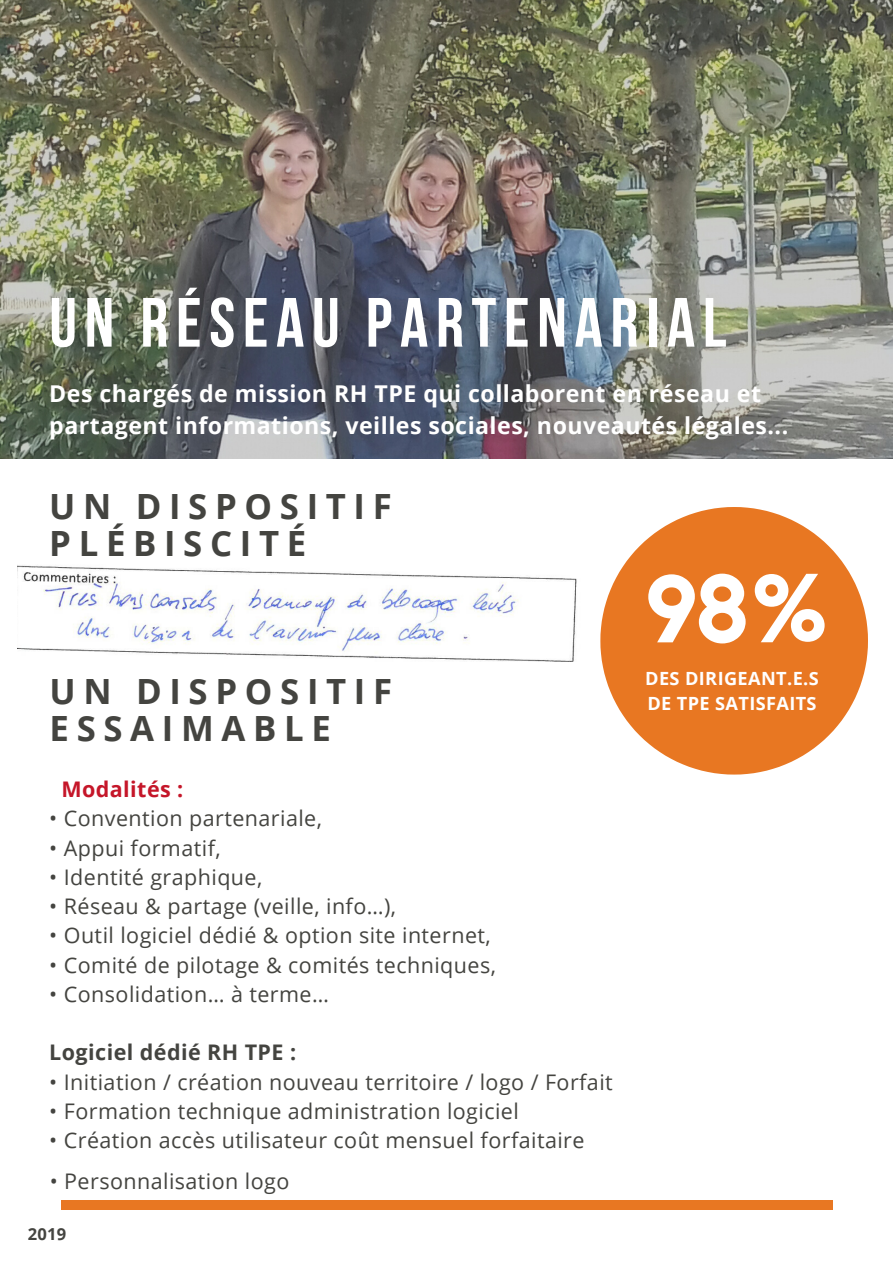
<style>
.page{position:relative;width:893px;height:1264px;background:#fff}
.page>*{position:absolute;margin:0;border:0;box-sizing:border-box;transform-origin:0 0}
.t1{font:700 91.05px "Arvo";color:#fff}
.t2{font:700 69.45px "Bebas Neue";letter-spacing:.11em;color:#fff}
.t3{font:700 34.8px/37.2px "Open Sans";letter-spacing:.22em;color:#444440}
.t4{font:700 23.1px/31.5px "Open Sans";letter-spacing:.02em;color:#fff}
.t5{font:21.45px "Open Sans";letter-spacing:.02em;color:#444440}
.t6{font:700 21.45px "Open Sans";letter-spacing:.02em;color:#444440}
.t7{font:700 21.45px "Open Sans";letter-spacing:.02em;color:#c51629}
.t8{font:700 18.15px/24.8px "Open Sans";letter-spacing:.02em;color:#fff}
.t9{font:700 16.5px "Open Sans";color:#444440}
</style>
<div class="page">
<img style="left:0;top:0;width:892px;height:458px">
<div style="left:62px;top:1200px;width:770px;height:9px;background:#e87722"></div>
<svg style="left:600px;top:507px;width:267px;height:267px;fill:#e87722"></svg>
<img style="left:18px;top:565px;width:559px;height:97px">
<h2 class="t2" style="left:49px;top:294px;width:678px">UN RÉSEAU PARTENARIAL</h2>
<h5 class="t4" style="left:49px;top:377px;width:740px">Des chargés de mission RH TPE qui collaborent en réseau et partagent informations, veilles sociales, nouveautés légales...</h5>
<h1 class="t3" style="left:49px;top:487px;width:344px">UN DISPOSITIF<br>PLÉBISCITÉ</h1>
<h6 class="t3" style="left:50px;top:672px;width:344px">UN DISPOSITIF<br>ESSAIMABLE</h6>
<h4 class="t7" style="left:61px;top:774px;width:124px">Modalités :</h4>
<h4 class="t5" style="left:49px;top:803px;width:274px">• Convention partenariale,</h4>
<h4 class="t5" style="left:49px;top:832px;width:173px">• Appui formatif,</h4>
<h4 class="t5" style="left:49px;top:862px;width:214px">• Identité graphique,</h4>
<h4 class="t5" style="left:49px;top:891px;width:348px">• Réseau &amp; partage (veille, info…),</h4>
<h4 class="t5" style="left:49px;top:920px;width:443px">• Outil logiciel dédié &amp; option site internet,</h4>
<h4 class="t5" style="left:49px;top:949px;width:448px">• Comité de pilotage &amp; comités techniques,</h4>
<h4 class="t5" style="left:49px;top:979px;width:281px">• Consolidation… à terme…</h4>
<h3 class="t6" style="left:49px;top:1037px;width:248px">Logiciel dédié RH TPE :</h3>
<h3 class="t5" style="left:49px;top:1066px;width:565px">• Initiation / création nouveau territoire / logo / Forfait</h3>
<h3 class="t5" style="left:49px;top:1096px;width:471px">• Formation technique administration logiciel</h3>
<h3 class="t5" style="left:49px;top:1125px;width:536px">• Création accès utilisateur coût mensuel forfaitaire</h3>
<p class="t5" style="left:50px;top:1165px;width:241px">• Personnalisation logo</p>
<h5 class="t9" style="left:28px;top:1222px;width:40px">2019</h5>
<h3 class="t1" style="left:643px;top:555px;width:185px">98%</h3>
<h5 class="t8" style="left:645px;top:666px;width:175px">DES DIRIGEANT.E.S<br>DE TPE SATISFAITS</h5>
</div>
